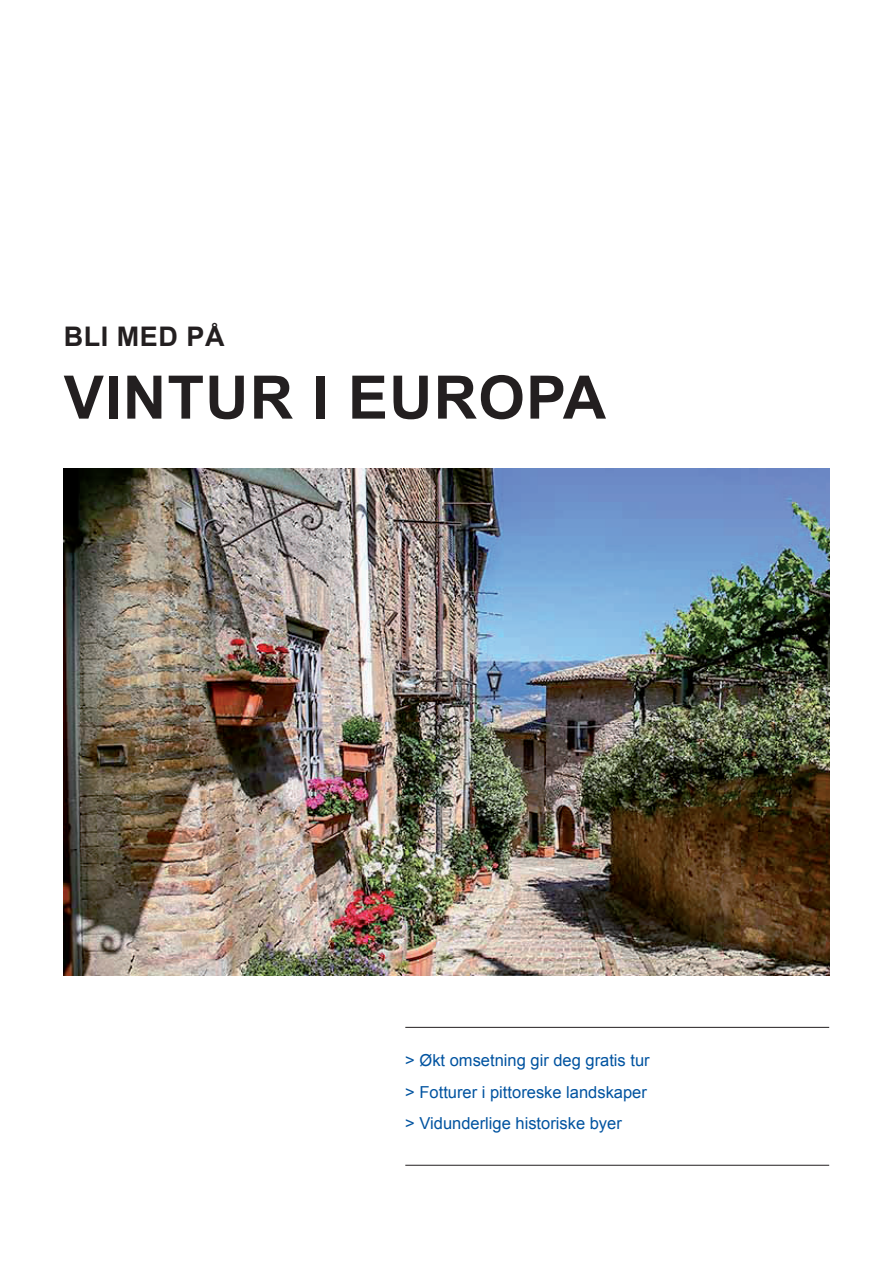
<style>
.page{position:relative;width:893px;height:1263px;background:#fff}
.page>*{position:absolute;margin:0;border:0;box-sizing:border-box;transform-origin:0 0}
.t1{font:700 60px "Arial";letter-spacing:.02em;color:#231f20}
.t2{font:700 27px "Arial";letter-spacing:.02em;color:#231f20}
.t3{font:16.5px/31.5px "Arial";color:#0153a0}
</style>
<div class="page">
<img style="left:64px;top:468px;width:765px;height:508px">
<hr style="left:405px;top:1027px;width:424px;height:1px;background:#231f20">
<hr style="left:405px;top:1165px;width:424px;height:1px;background:#231f20">
<h2 class="t2" style="left:64px;top:319px;width:162px">BLI MED PÅ</h2>
<h1 class="t1" style="left:64px;top:358px;width:544px">VINTUR I EUROPA</h1>
<p class="t3" style="left:405px;top:1045px;width:246px">&gt; Økt omsetning gir deg gratis tur &gt; Fotturer i pittoreske landskaper &gt; Vidunderlige historiske byer</p>
</div>
